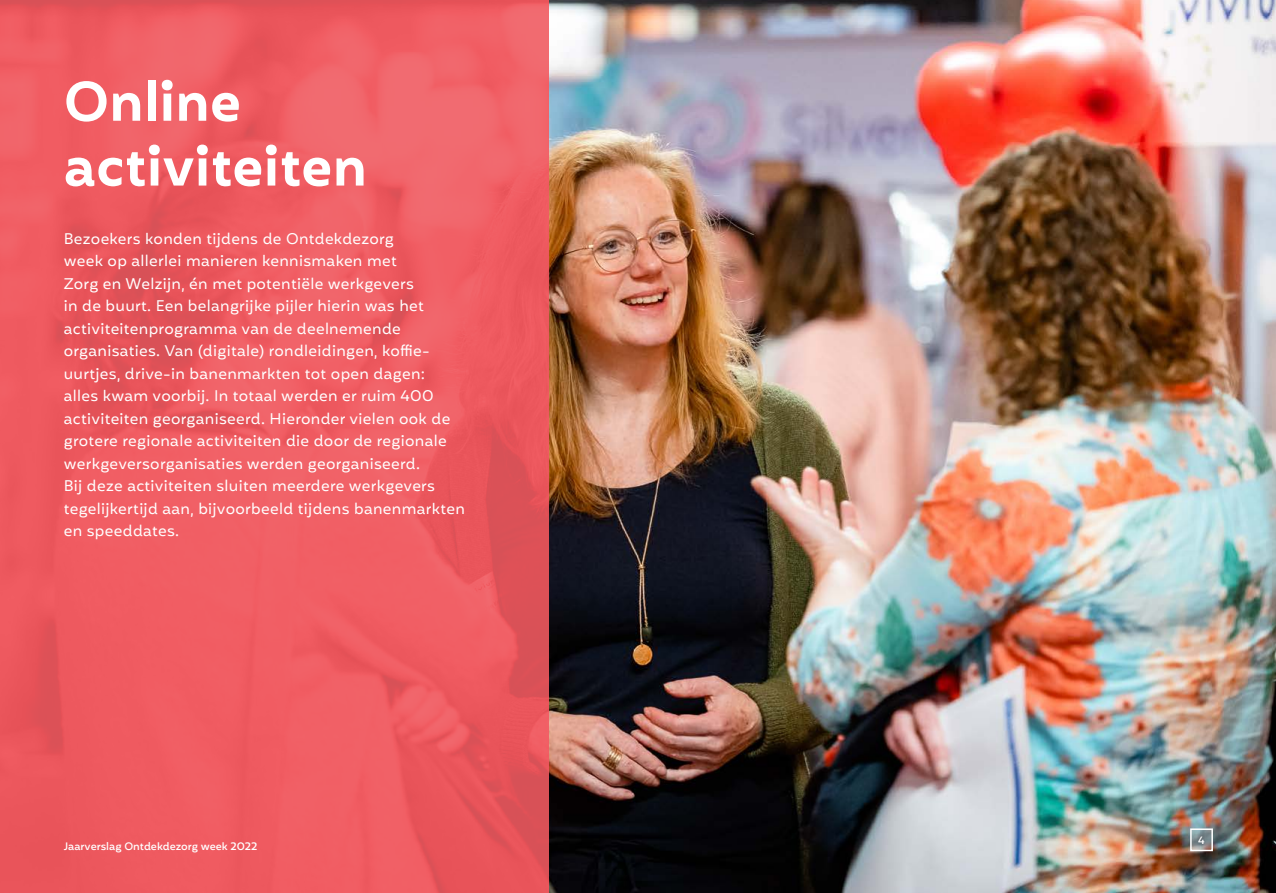
<style>
.page{position:relative;width:1276px;height:893px;background:#fff}
.page>*{position:absolute;margin:0;border:0;box-sizing:border-box;transform-origin:0 0}
.t1{font:600 54px/64.8px "Mohr";color:#fff}
.t2{font:15px/22.5px "Mohr";letter-spacing:.02em;color:#fff}
.t3{font:500 10.5px "Mohr";color:#fff}
</style>
<div class="page">
<img style="left:549px;top:0;width:727px;height:893px">
<div style="left:0;top:0;width:549px;height:893px;background:#f05b61"></div>
<svg style="left:1193px;top:831px;width:17px;height:17px"></svg>
<div style="left:1190px;top:828px;width:23px;height:23px;border:2px solid #fff"></div>
<h1 class="t1" style="left:64px;top:70px;width:305px">Online activiteiten</h1>
<p class="t2" style="left:64px;top:227px;width:402px">Bezoekers konden tijdens de Ontdekdezorg<br>week op allerlei manieren kennismaken met<br>Zorg en Welzijn, én met potentiële werkgevers<br>in de buurt. Een belangrijke pijler hierin was het activiteitenprogramma van de deelnemende organisaties. Van (digitale) rondleidingen, koffie&shy;uurtjes, drive-in banenmarkten tot open dagen:<br>alles kwam voorbij. In totaal werden er ruim 400 activiteiten georganiseerd. Hieronder vielen ook de grotere regionale activiteiten die door de regionale werkgeversorganisaties werden georganiseerd.<br>Bij deze activiteiten sluiten meerdere werkgevers tegelijkertijd aan, bijvoorbeeld tijdens banenmarkten en speeddates.</p>
<p class="t3" style="left:64px;top:841px;width:195px">Jaarverslag Ontdekdezorg week 2022</p>
<p class="t3" style="left:1198px;top:834px;width:8px">4</p>
</div>
